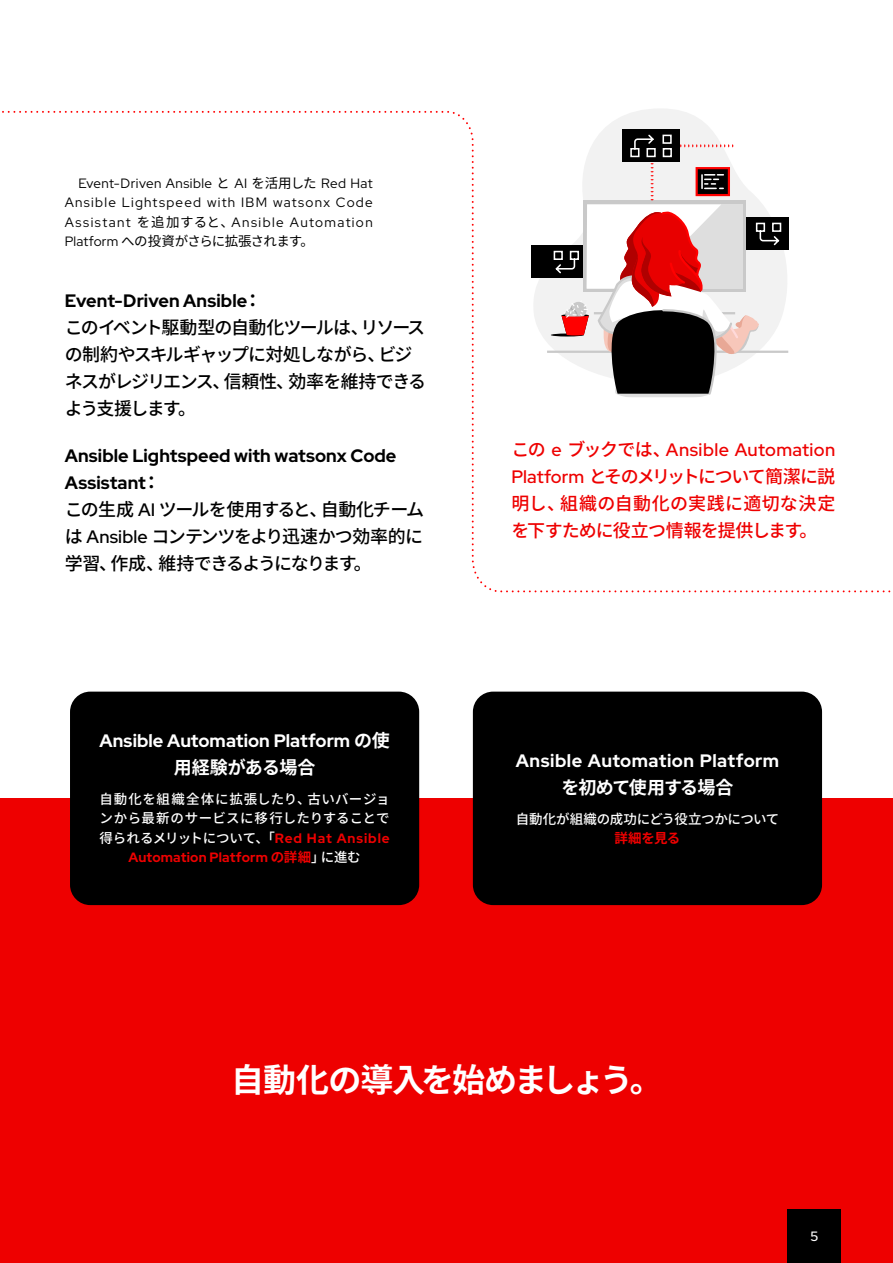
<style>
.page{position:relative;width:893px;height:1263px;background:#fff}
.page>*{position:absolute;margin:0;border:0;box-sizing:border-box;transform-origin:0 0}
.t1{font:700 33px "Noto Sans JP";letter-spacing:-.05em;color:#fff}
.t2{font:500 18px/27px "Noto Sans JP";letter-spacing:-.07em;color:#000}
.t3{font:500 18px/27px "Noto Sans JP";letter-spacing:-.035em;color:#e00;text-align:justify}
.t4{font:700 18px/27px "Red Hat Display";letter-spacing:.015em;color:#fff;text-align:center}
.t5{font:13.5px/19.5px "Red Hat Display";letter-spacing:.1em;color:#000;text-align:justify}
.t6{font:500 13.5px/19.5px "Noto Sans JP";color:#fff;text-align:center}
.t7{font:500 13.5px/19.5px "Noto Sans JP";letter-spacing:-.02em;color:#fff;text-align:center}
.t8{font:500 13.5px "Red Hat Display";color:#fff}
.s1{font-family:"Noto Sans JP"}
.s2{font-family:"Red Hat Display";font-weight:700}
.s3{font-weight:700}
.s4{font-family:"Red Hat Display"}
.s5{font-family:"Red Hat Display";font-weight:700;color:#e00}
.s6{font-weight:700;color:#e00}
</style>
<div class="page">
<div style="left:0;top:798px;width:893px;height:465px;background:#e00"></div>
<svg style="left:531px;top:109px;width:258px;height:244px"></svg>
<div style="left:532px;top:245px;width:57px;height:32px;background:#000"></div>
<div style="left:732px;top:218px;width:57px;height:32px;background:#000"></div>
<hr style="left:547px;top:351px;width:241px;height:2px;background:#c9c9c9">
<hr style="left:551px;top:333px;width:33px;height:3px;background:#000;border-radius:50%">
<div style="left:622px;top:130px;width:58px;height:32px;background:#000"></div>
<svg style="left:553px;top:133px;width:229px;height:264px"></svg>
<div style="left:788px;top:1209px;width:53px;height:54px;background:#000"></div>
<div style="left:70px;top:692px;width:349px;height:213px;background:#000;border-radius:20px"></div>
<div style="left:473px;top:692px;width:349px;height:213px;background:#000;border-radius:20px"></div>
<p class="t5" style="left:65px;top:173px;width:309px;text-indent:14px">Event-Driven Ansible <span class="s1">と</span> AI <span class="s1">を活用した</span> Red Hat Ansible Lightspeed with IBM watsonx Code Assistant <span class="s1">を追加すると、</span>Ansible Automation Platform <span class="s1">への投資がさらに拡張されます。</span></p>
<p class="t2" style="left:65px;top:287px;width:363px"><span class="s2">Event-Driven Ansible</span><span class="s3">：<br></span>このイベント駆動型の自動化ツールは、リソースの制約やスキルギャップに対処しながら、ビジネスがレジリエンス、信頼性、効率を維持できるよう支援します。</p>
<p class="t2" style="left:65px;top:442px;width:361px"><span class="s2">Ansible Lightspeed with watsonx Code<br>Assistant</span><span class="s3">：<br></span>この生成 <span class="s4">AI</span> ツールを使用すると、自動化チームは <span class="s4">Ansible</span> コンテンツをより迅速かつ効率的に学習、作成、維持できるようになります。</p>
<p class="t4" style="left:99px;top:727px;width:292px">Ansible Automation Platform <span class="s1">の使用経験がある場合</span></p>
<p class="t6" style="left:99px;top:789px;width:292px">自動化を組織全体に拡張したり、古いバージョンから最新のサービスに移行したりすることで得られるメリットについて、「<span class="s5">Red Hat Ansible<br>Automation Platform</span> <span class="s6">の詳細</span>」に進む</p>
<p class="t3" style="left:511px;top:436px;width:325px">この <span class="s4">e</span> ブックでは、<span class="s4">Ansible Automation Platform</span> とそのメリットについて簡潔に説明し、組織の自動化の実践に適切な決定を下すために役立つ情報を提供します。</p>
<p class="t4" style="left:516px;top:747px;width:265px">Ansible Automation Platform<span class="s1">を初めて使用する場合</span></p>
<p class="t7" style="left:516px;top:809px;width:265px">自動化が組織の成功にどう役立つかについて<span class="s6">詳細を見る</span></p>
<p class="t1" style="left:231px;top:1061px;width:433px">自動化の導入を始めましょう。</p>
<p class="t8" style="left:810px;top:1227px;width:9px">5</p>
</div>
